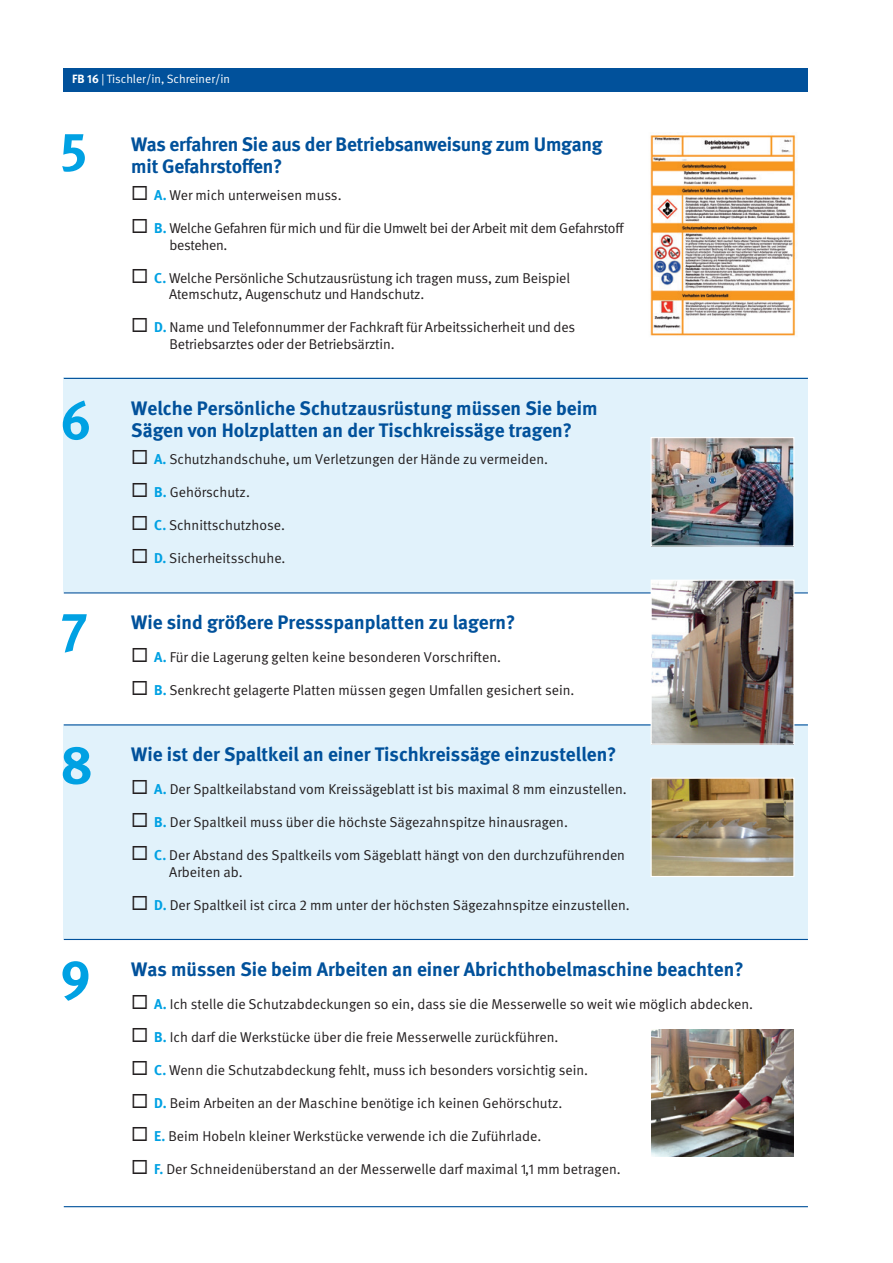
<style>
.page{position:relative;width:893px;height:1263px;background:#fff}
.page>*{position:absolute;margin:0;border:0;box-sizing:border-box;transform-origin:0 0}
.t1{font:700 54px "DGUV Meta";color:#00a1e3}
.t2{font:700 19.5px/22.5px "DGUV Meta";color:#01519b}
.t3{font:14.25px/16.5px "DGUV Meta";color:#231f20}
.t4{font:14.25px/16.5px "DGUV Meta";letter-spacing:-.02em;color:#231f20}
.t5{font:12px "DGUV Meta";color:#fff}
.s1{font-weight:700}
.s2{font-weight:700;color:#00a1e3}
</style>
<div class="page">
<div style="left:64px;top:378px;width:744px;height:214px;background:#e1f2fb"></div>
<div style="left:64px;top:725px;width:744px;height:214px;background:#e1f2fb"></div>
<hr style="left:64px;top:378px;width:744px;height:1px;background:#01519b">
<hr style="left:64px;top:592px;width:744px;height:1px;background:#01519b">
<hr style="left:64px;top:724px;width:744px;height:1px;background:#01519b">
<hr style="left:64px;top:939px;width:744px;height:1px;background:#01519b">
<img style="left:653px;top:439px;width:139px;height:106px">
<div style="left:651px;top:437px;width:143px;height:110px;border:1px solid #fff"></div>
<img style="left:653px;top:582px;width:139px;height:161px">
<div style="left:651px;top:580px;width:143px;height:165px;border:1px solid #fff"></div>
<img style="left:653px;top:780px;width:139px;height:95px">
<div style="left:651px;top:778px;width:143px;height:99px;border:1px solid #fff"></div>
<img style="left:651px;top:1030px;width:143px;height:126px">
<div style="left:64px;top:68px;width:744px;height:23px;background:#01519b"></div>
<hr style="left:64px;top:1206px;width:744px;height:1px;background:#01519b">
<img style="left:650px;top:134px;width:146px;height:202px">
<p class="t5" style="left:72px;top:72px;width:159px"><span class="s1">FB 16</span> | Tischler/in, Schreiner/in</p>
<h1 class="t1" style="left:61px;top:119px;width:28px">5</h1>
<h2 class="t2" style="left:131px;top:133px;width:473px">Was erfahren Sie aus der Betriebsanweisung zum Umgang mit Gefahrstoffen?</h2>
<p class="t3" style="left:131px;top:187px;width:212px">◻ <span class="s2">A.</span> Wer mich unterweisen muss.</p>
<p class="t4" style="left:169px;top:220px;width:456px;text-indent:-38px">◻ <span class="s2">B.</span> Welche Gefahren für mich und für die Umwelt bei der Arbeit mit dem Gefahrstoff bestehen.</p>
<p class="t3" style="left:169px;top:270px;width:403px;text-indent:-38px">◻ <span class="s2">C.</span> Welche Persönliche Schutzausrüstung ich tragen muss, zum Beispiel<br>Atemschutz, Augenschutz und Handschutz.</p>
<p class="t3" style="left:170px;top:319px;width:407px;text-indent:-38px">◻ <span class="s2">D.</span> Name und Telefonnummer der Fachkraft für Arbeitssicherheit und des<br>Betriebsarztes oder der Betriebsärztin.</p>
<h1 class="t1" style="left:61px;top:388px;width:32px">6</h1>
<h2 class="t2" style="left:131px;top:397px;width:468px">Welche Persönliche Schutzausrüstung müssen Sie beim<br>Sägen von Holzplatten an der Tischkreissäge tragen?</h2>
<p class="t3" style="left:131px;top:451px;width:418px">◻ <span class="s2">A.</span> Schutzhandschuhe, um Verletzungen der Hände zu vermeiden.</p>
<p class="t3" style="left:131px;top:484px;width:120px">◻ <span class="s2">B.</span> Gehörschutz.</p>
<p class="t3" style="left:131px;top:517px;width:155px">◻ <span class="s2">C.</span> Schnittschutzhose.</p>
<p class="t3" style="left:131px;top:550px;width:156px">◻ <span class="s2">D.</span> Sicherheitsschuhe.</p>
<h1 class="t1" style="left:61px;top:599px;width:28px">7</h1>
<h2 class="t2" style="left:131px;top:612px;width:386px">Wie sind größere Pressspanplatten zu lagern?</h2>
<p class="t3" style="left:131px;top:649px;width:371px">◻ <span class="s2">A.</span> Für die Lagerung gelten keine besonderen Vorschriften.</p>
<p class="t3" style="left:131px;top:682px;width:445px">◻ <span class="s2">B.</span> Senkrecht gelagerte Platten müssen gegen Umfallen gesichert sein.</p>
<h1 class="t1" style="left:61px;top:732px;width:34px">8</h1>
<h2 class="t2" style="left:131px;top:744px;width:487px">Wie ist der Spaltkeil an einer Tischkreissäge einzustellen?</h2>
<p class="t3" style="left:131px;top:781px;width:497px">◻ <span class="s2">A.</span> Der Spaltkeilabstand vom Kreissägeblatt ist bis maximal 8 mm einzustellen.</p>
<p class="t3" style="left:131px;top:814px;width:438px">◻ <span class="s2">B.</span> Der Spaltkeil muss über die höchste Sägezahnspitze hinausragen.</p>
<p class="t3" style="left:169px;top:847px;width:457px;text-indent:-38px">◻ <span class="s2">C.</span> Der Abstand des Spaltkeils vom Sägeblatt hängt von den durchzuführenden<br>Arbeiten ab.</p>
<p class="t3" style="left:131px;top:897px;width:500px">◻ <span class="s2">D.</span> Der Spaltkeil ist circa 2 mm unter der höchsten Sägezahnspitze einzustellen.</p>
<h1 class="t1" style="left:61px;top:947px;width:32px">9</h1>
<h2 class="t2" style="left:131px;top:958px;width:614px">Was müssen Sie beim Arbeiten an einer Abrichthobelmaschine beachten?</h2>
<p class="t3" style="left:131px;top:996px;width:623px">◻ <span class="s2">A.</span> Ich stelle die Schutzabdeckungen so ein, dass sie die Messerwelle so weit wie möglich abdecken.</p>
<p class="t3" style="left:131px;top:1029px;width:429px">◻ <span class="s2">B.</span> Ich darf die Werkstücke über die freie Messerwelle zurückführen.</p>
<p class="t3" style="left:131px;top:1062px;width:458px">◻ <span class="s2">C.</span> Wenn die Schutzabdeckung fehlt, muss ich besonders vorsichtig sein.</p>
<p class="t3" style="left:131px;top:1095px;width:433px">◻ <span class="s2">D.</span> Beim Arbeiten an der Maschine benötige ich keinen Gehörschutz.</p>
<p class="t3" style="left:131px;top:1128px;width:411px">◻ <span class="s2">E.</span> Beim Hobeln kleiner Werkstücke verwende ich die Zuführlade.</p>
<p class="t3" style="left:131px;top:1161px;width:491px">◻ <span class="s2">F.</span> Der Schneidenüberstand an der Messerwelle darf maximal 1,1 mm betragen.</p>
</div>
